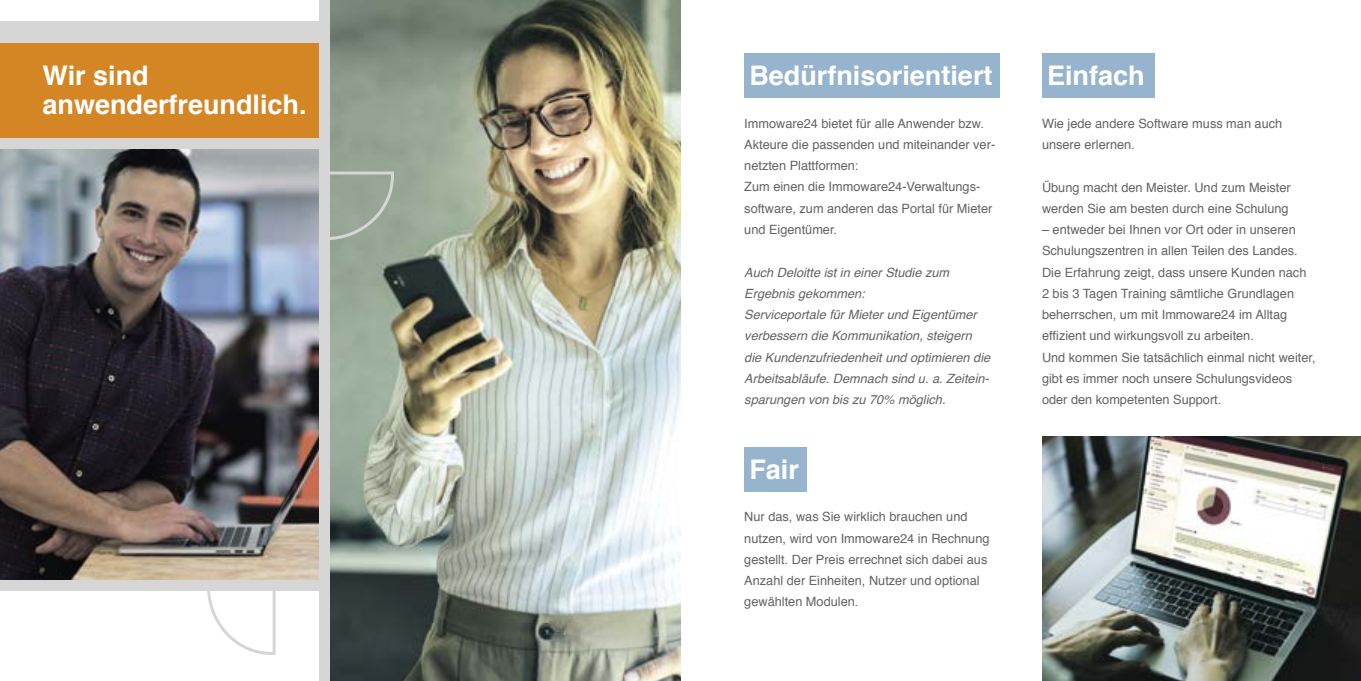
<style>
.page{position:relative;width:1361px;height:681px;background:#fff}
.page>*{position:absolute;margin:0;border:0;box-sizing:border-box;transform-origin:0 0}
.t1{font:700 27px/28.5px "Helvetica";color:#fff}
.t2{font:12.75px/21.3px "Helvetica";color:#636363}
.t3{font:italic 12.75px/21.3px "Helvetica";color:#636363}
</style>
<div class="page">
<img style="left:0;top:149px;width:319px;height:430px">
<img style="left:330px;top:0;width:350px;height:680px">
<div style="left:0;top:43px;width:319px;height:95px;background:#d48625"></div>
<div style="left:0;top:21px;width:330px;height:22px;background:#d6d6d6"></div>
<div style="left:319px;top:0;width:11px;height:680px;background:#d6d6d6"></div>
<svg style="left:204px;top:590px;width:73px;height:65px"></svg>
<div style="left:0;top:138px;width:324px;height:11px;background:#d6d6d6"></div>
<div style="left:0;top:579px;width:324px;height:11px;background:#d6d6d6"></div>
<svg style="left:330px;top:170px;width:65px;height:73px;background:#9daa9a"></svg>
<div style="left:744px;top:53px;width:255px;height:45px;background:#96b4ce"></div>
<div style="left:744px;top:447px;width:63px;height:44px;background:#96b4ce"></div>
<div style="left:1042px;top:53px;width:112px;height:45px;background:#96b4ce"></div>
<img style="left:1042px;top:436px;width:319px;height:244px">
<h1 class="t1" style="left:43px;top:62px;width:266px">Wir sind anwenderfreundlich.</h1>
<h1 class="t1" style="left:749px;top:62px;width:245px">Bedürfnisorientiert</h1>
<p class="t2" style="left:744px;top:113px;width:252px">Immoware24 bietet für alle Anwender bzw.<br>Akteure die passenden und miteinander ver&shy;netzten Plattformen:<br>Zum einen die Immoware24-Verwaltungs&shy;software, zum anderen das Portal für Mieter und Eigentümer.</p>
<p class="t3" style="left:744px;top:261px;width:247px">Auch Deloitte ist in einer Studie zum Ergebnis gekommen:<br>Serviceportale für Mieter und Eigentümer verbessern die Kommunikation, steigern die Kundenzufriedenheit und optimieren die Arbeitsabläufe. Demnach sind u. a. Zeitein&shy;sparungen von bis zu 70% möglich.</p>
<h1 class="t1" style="left:749px;top:455px;width:51px">Fair</h1>
<p class="t2" style="left:744px;top:506px;width:247px">Nur das, was Sie wirklich brauchen und nutzen, wird von Immoware24 in Rechnung gestellt. Der Preis errechnet sich dabei aus Anzahl der Einheiten, Nutzer und optional gewählten Modulen.</p>
<h1 class="t1" style="left:1047px;top:62px;width:99px">Einfach</h1>
<p class="t2" style="left:1042px;top:113px;width:242px">Wie jede andere Software muss man auch unsere erlernen.</p>
<p class="t2" style="left:1042px;top:177px;width:250px">Übung macht den Meister. Und zum Meister werden Sie am besten durch eine Schulung</p>
<p class="t2" style="left:1042px;top:219px;width:275px">– entweder bei Ihnen vor Ort oder in unseren Schulungszentren in allen Teilen des Landes.<br>Die Erfahrung zeigt, dass unsere Kunden nach 2 bis 3 Tagen Training sämtliche Grundlagen beherrschen, um mit Immoware24 im Alltag effizient und wirkungsvoll zu arbeiten.<br>Und kommen Sie tatsächlich einmal nicht weiter, gibt es immer noch unsere Schulungsvideos oder den kompetenten Support.</p>
</div>
